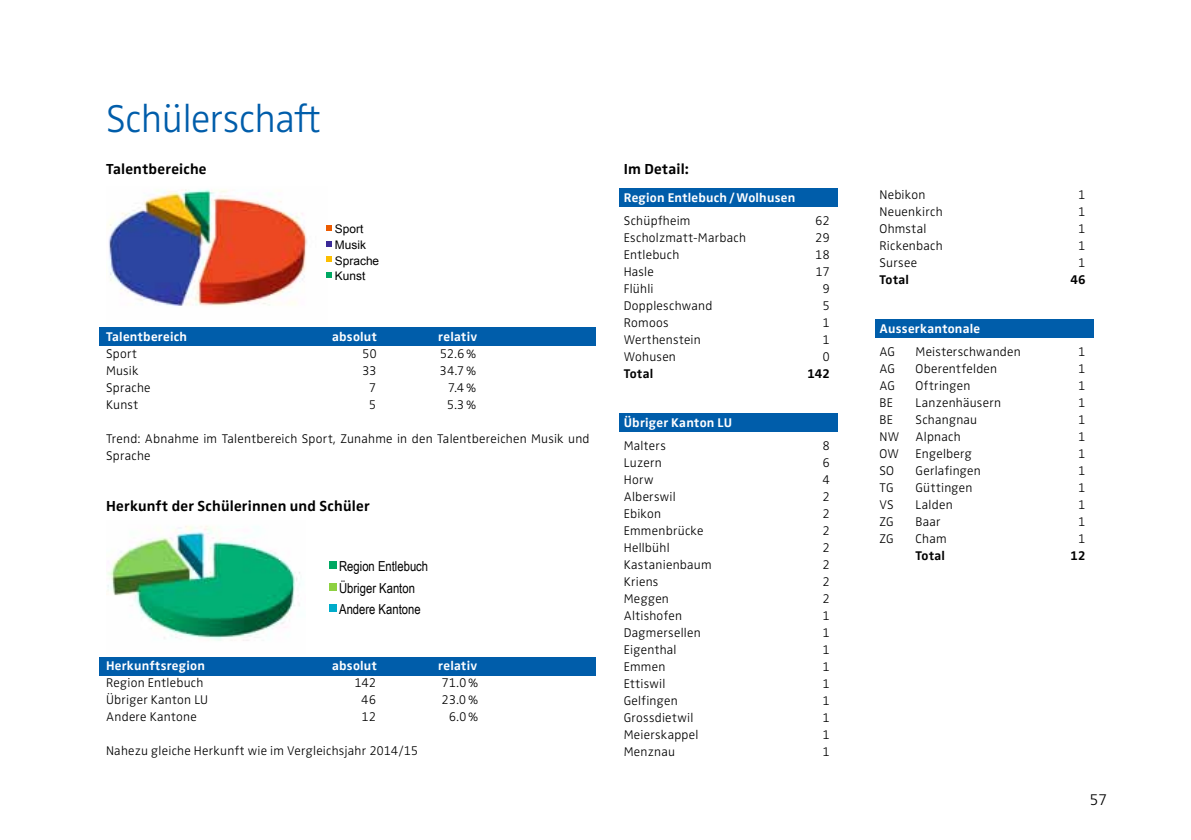
<style>
.page{position:relative;width:1191px;height:840px;background:#fff}
.page>*{position:absolute;margin:0;border:0;box-sizing:border-box;transform-origin:0 0}
.t1{font:300 40px "Zwo";letter-spacing:-.01em;color:#005daa}
.t2{font:300 16px "Zwo";color:#000}
.t3{font:700 15px "Zwo";letter-spacing:.015em;color:#000}
.t4{font:13.8px/21.4px "Arial Narrow";color:#000}
.t5{font:300 13px/17px "Zwo";letter-spacing:.02em;color:#000}
.t6{font:700 13px "Zwo";letter-spacing:.02em;color:#fff}
.t7{font:700 13px "Zwo";letter-spacing:.015em;color:#000}
.t8{font:11.8px/15.8px "Arial";color:#000}
</style>
<div class="page">
<div style="left:99px;top:327px;width:497px;height:18px;background:#005daa"></div>
<div style="left:619px;top:188px;width:219px;height:18px;background:#005daa"></div>
<div style="left:875px;top:319px;width:218px;height:19px;background:#005daa"></div>
<div style="left:619px;top:413px;width:219px;height:18px;background:#005daa"></div>
<div style="left:100px;top:656px;width:496px;height:18px;background:#005daa"></div>
<img style="left:108px;top:189px;width:220px;height:117px">
<svg style="left:326px;top:225px;width:6px;height:6px"></svg>
<svg style="left:326px;top:240px;width:6px;height:6px"></svg>
<svg style="left:326px;top:256px;width:6px;height:6px"></svg>
<svg style="left:326px;top:272px;width:6px;height:6px"></svg>
<img style="left:107px;top:526px;width:193px;height:115px">
<div style="left:329px;top:561px;width:7px;height:7px;background:#00a863"></div>
<div style="left:329px;top:583px;width:7px;height:7px;background:#8ed142"></div>
<div style="left:329px;top:604px;width:7px;height:7px;background:#00acca"></div>
<h1 class="t1" style="left:106px;top:95px;width:216px">Schülerschaft</h1>
<p class="t3" style="left:106px;top:160px;width:102px">Talentbereiche</p>
<p class="t8" style="left:335px;top:221px;width:46px">Sport<br>Musik<br>Sprache<br>Kunst</p>
<p class="t6" style="left:106px;top:329px;width:82px">Talentbereich</p>
<p class="t6" style="left:332px;top:329px;width:46px">absolut</p>
<p class="t6" style="left:438px;top:329px;width:40px">relativ</p>
<p class="t5" style="left:106px;top:345px;width:32px">Sport</p>
<p class="t5" style="left:362px;top:345px;width:16px">50</p>
<p class="t5" style="left:440px;top:345px;width:38px">52.6%</p>
<p class="t5" style="left:106px;top:362px;width:34px">Musik</p>
<p class="t5" style="left:362px;top:362px;width:16px">33</p>
<p class="t5" style="left:439px;top:362px;width:38px">34.7%</p>
<p class="t5" style="left:106px;top:379px;width:46px">Sprache</p>
<p class="t5" style="left:369px;top:379px;width:9px">7</p>
<p class="t5" style="left:448px;top:379px;width:30px">7.4%</p>
<p class="t5" style="left:106px;top:396px;width:34px">Kunst</p>
<p class="t5" style="left:369px;top:396px;width:9px">5</p>
<p class="t5" style="left:447px;top:396px;width:31px">5.3%</p>
<p class="t5" style="left:106px;top:430px;width:485px">Trend: Abnahme im Talentbereich Sport, Zunahme in den Talentbereichen Musik und<br>Sprache</p>
<p class="t3" style="left:106px;top:497px;width:265px">Herkunft der Schülerinnen und Schüler</p>
<p class="t4" style="left:339px;top:555px;width:90px">Region Entlebuch<br>Übriger Kanton<br>Andere Kantone</p>
<p class="t6" style="left:106px;top:658px;width:100px">Herkunftsregion</p>
<p class="t6" style="left:332px;top:658px;width:46px">absolut</p>
<p class="t6" style="left:438px;top:658px;width:40px">relativ</p>
<p class="t5" style="left:106px;top:674px;width:99px">Region Entlebuch</p>
<p class="t5" style="left:354px;top:674px;width:23px">142</p>
<p class="t5" style="left:441px;top:674px;width:38px">71.0%</p>
<p class="t5" style="left:106px;top:691px;width:104px">Übriger Kanton LU</p>
<p class="t5" style="left:361px;top:691px;width:17px">46</p>
<p class="t5" style="left:441px;top:691px;width:38px">23.0%</p>
<p class="t5" style="left:106px;top:708px;width:92px">Andere Kantone</p>
<p class="t5" style="left:361px;top:708px;width:16px">12</p>
<p class="t5" style="left:449px;top:708px;width:31px">6.0%</p>
<p class="t5" style="left:106px;top:742px;width:314px">Nahezu gleiche Herkunft wie im Vergleichsjahr 2014/15</p>
<p class="t3" style="left:624px;top:160px;width:66px">Im Detail:</p>
<p class="t6" style="left:624px;top:190px;width:173px">Region Entlebuch/Wolhusen</p>
<p class="t5" style="left:624px;top:212px;width:68px">Schüpfheim</p>
<p class="t5" style="left:815px;top:212px;width:16px">62</p>
<p class="t5" style="left:624px;top:229px;width:124px">Escholzmatt-Marbach</p>
<p class="t5" style="left:815px;top:229px;width:16px">29</p>
<p class="t5" style="left:624px;top:246px;width:57px">Entlebuch</p>
<p class="t5" style="left:815px;top:246px;width:16px">18</p>
<p class="t5" style="left:624px;top:263px;width:32px">Hasle</p>
<p class="t5" style="left:815px;top:263px;width:16px">17</p>
<p class="t5" style="left:624px;top:280px;width:31px">Flühli</p>
<p class="t5" style="left:822px;top:280px;width:9px">9</p>
<p class="t5" style="left:624px;top:297px;width:90px">Doppleschwand</p>
<p class="t5" style="left:822px;top:297px;width:9px">5</p>
<p class="t5" style="left:624px;top:314px;width:46px">Romoos</p>
<p class="t5" style="left:822px;top:314px;width:9px">1</p>
<p class="t5" style="left:624px;top:331px;width:78px">Werthenstein</p>
<p class="t5" style="left:822px;top:331px;width:9px">1</p>
<p class="t5" style="left:624px;top:348px;width:54px">Wohusen</p>
<p class="t5" style="left:822px;top:348px;width:9px">0</p>
<p class="t7" style="left:624px;top:365px;width:31px">Total</p>
<p class="t7" style="left:807px;top:365px;width:24px">142</p>
<p class="t6" style="left:624px;top:415px;width:110px">Übriger Kanton LU</p>
<p class="t5" style="left:624px;top:437px;width:44px">Malters</p>
<p class="t5" style="left:822px;top:437px;width:9px">8</p>
<p class="t5" style="left:624px;top:454px;width:39px">Luzern</p>
<p class="t5" style="left:822px;top:454px;width:9px">6</p>
<p class="t5" style="left:624px;top:471px;width:31px">Horw</p>
<p class="t5" style="left:822px;top:471px;width:9px">4</p>
<p class="t5" style="left:624px;top:488px;width:53px">Alberswil</p>
<p class="t5" style="left:822px;top:488px;width:9px">2</p>
<p class="t5" style="left:624px;top:505px;width:39px">Ebikon</p>
<p class="t5" style="left:822px;top:505px;width:9px">2</p>
<p class="t5" style="left:624px;top:522px;width:81px">Emmenbrücke</p>
<p class="t5" style="left:822px;top:522px;width:9px">2</p>
<p class="t5" style="left:624px;top:539px;width:47px">Hellbühl</p>
<p class="t5" style="left:822px;top:539px;width:9px">2</p>
<p class="t5" style="left:624px;top:556px;width:89px">Kastanienbaum</p>
<p class="t5" style="left:822px;top:556px;width:9px">2</p>
<p class="t5" style="left:624px;top:573px;width:36px">Kriens</p>
<p class="t5" style="left:822px;top:573px;width:9px">2</p>
<p class="t5" style="left:624px;top:590px;width:47px">Meggen</p>
<p class="t5" style="left:822px;top:590px;width:9px">2</p>
<p class="t5" style="left:624px;top:607px;width:60px">Altishofen</p>
<p class="t5" style="left:822px;top:607px;width:9px">1</p>
<p class="t5" style="left:624px;top:624px;width:78px">Dagmersellen</p>
<p class="t5" style="left:822px;top:624px;width:9px">1</p>
<p class="t5" style="left:624px;top:641px;width:54px">Eigenthal</p>
<p class="t5" style="left:822px;top:641px;width:9px">1</p>
<p class="t5" style="left:624px;top:658px;width:43px">Emmen</p>
<p class="t5" style="left:822px;top:658px;width:9px">1</p>
<p class="t5" style="left:624px;top:675px;width:43px">Ettiswil</p>
<p class="t5" style="left:822px;top:675px;width:9px">1</p>
<p class="t5" style="left:624px;top:692px;width:55px">Gelfingen</p>
<p class="t5" style="left:822px;top:692px;width:9px">1</p>
<p class="t5" style="left:624px;top:709px;width:71px">Grossdietwil</p>
<p class="t5" style="left:822px;top:709px;width:9px">1</p>
<p class="t5" style="left:624px;top:726px;width:76px">Meierskappel</p>
<p class="t5" style="left:822px;top:726px;width:9px">1</p>
<p class="t5" style="left:624px;top:743px;width:53px">Menznau</p>
<p class="t5" style="left:822px;top:743px;width:9px">1</p>
<p class="t5" style="left:879px;top:185px;width:47px">Nebikon</p>
<p class="t5" style="left:1078px;top:185px;width:9px">1</p>
<p class="t5" style="left:879px;top:202px;width:65px">Neuenkirch</p>
<p class="t5" style="left:1078px;top:202px;width:9px">1</p>
<p class="t5" style="left:879px;top:219px;width:48px">Ohmstal</p>
<p class="t5" style="left:1078px;top:219px;width:9px">1</p>
<p class="t5" style="left:879px;top:236px;width:65px">Rickenbach</p>
<p class="t5" style="left:1078px;top:236px;width:9px">1</p>
<p class="t5" style="left:879px;top:253px;width:39px">Sursee</p>
<p class="t5" style="left:1078px;top:253px;width:9px">1</p>
<p class="t7" style="left:879px;top:271px;width:31px">Total</p>
<p class="t7" style="left:1070px;top:271px;width:17px">46</p>
<p class="t6" style="left:879px;top:321px;width:102px">Ausserkantonale</p>
<p class="t5" style="left:879px;top:342px;width:17px">AG</p>
<p class="t5" style="left:915px;top:342px;width:107px">Meisterschwanden</p>
<p class="t5" style="left:1078px;top:342px;width:9px">1</p>
<p class="t5" style="left:879px;top:359px;width:17px">AG</p>
<p class="t5" style="left:915px;top:359px;width:83px">Oberentfelden</p>
<p class="t5" style="left:1078px;top:359px;width:9px">1</p>
<p class="t5" style="left:879px;top:376px;width:17px">AG</p>
<p class="t5" style="left:915px;top:376px;width:56px">Oftringen</p>
<p class="t5" style="left:1078px;top:376px;width:9px">1</p>
<p class="t5" style="left:879px;top:393px;width:15px">BE</p>
<p class="t5" style="left:915px;top:393px;width:87px">Lanzenhäusern</p>
<p class="t5" style="left:1078px;top:393px;width:9px">1</p>
<p class="t5" style="left:879px;top:410px;width:15px">BE</p>
<p class="t5" style="left:915px;top:410px;width:63px">Schangnau</p>
<p class="t5" style="left:1078px;top:410px;width:9px">1</p>
<p class="t5" style="left:879px;top:427px;width:21px">NW</p>
<p class="t5" style="left:915px;top:427px;width:47px">Alpnach</p>
<p class="t5" style="left:1078px;top:427px;width:9px">1</p>
<p class="t5" style="left:879px;top:444px;width:21px">OW</p>
<p class="t5" style="left:915px;top:444px;width:58px">Engelberg</p>
<p class="t5" style="left:1078px;top:444px;width:9px">1</p>
<p class="t5" style="left:879px;top:461px;width:16px">SO</p>
<p class="t5" style="left:915px;top:461px;width:67px">Gerlafingen</p>
<p class="t5" style="left:1078px;top:461px;width:9px">1</p>
<p class="t5" style="left:879px;top:478px;width:16px">TG</p>
<p class="t5" style="left:915px;top:478px;width:58px">Güttingen</p>
<p class="t5" style="left:1078px;top:478px;width:9px">1</p>
<p class="t5" style="left:879px;top:495px;width:16px">VS</p>
<p class="t5" style="left:915px;top:495px;width:39px">Lalden</p>
<p class="t5" style="left:1078px;top:495px;width:9px">1</p>
<p class="t5" style="left:879px;top:513px;width:16px">ZG</p>
<p class="t5" style="left:915px;top:513px;width:27px">Baar</p>
<p class="t5" style="left:1078px;top:513px;width:9px">1</p>
<p class="t5" style="left:879px;top:530px;width:16px">ZG</p>
<p class="t5" style="left:915px;top:530px;width:33px">Cham</p>
<p class="t5" style="left:1078px;top:530px;width:9px">1</p>
<p class="t7" style="left:915px;top:547px;width:31px">Total</p>
<p class="t7" style="left:1070px;top:547px;width:16px">12</p>
<p class="t2" style="left:1089px;top:789px;width:19px">57</p>
</div>
